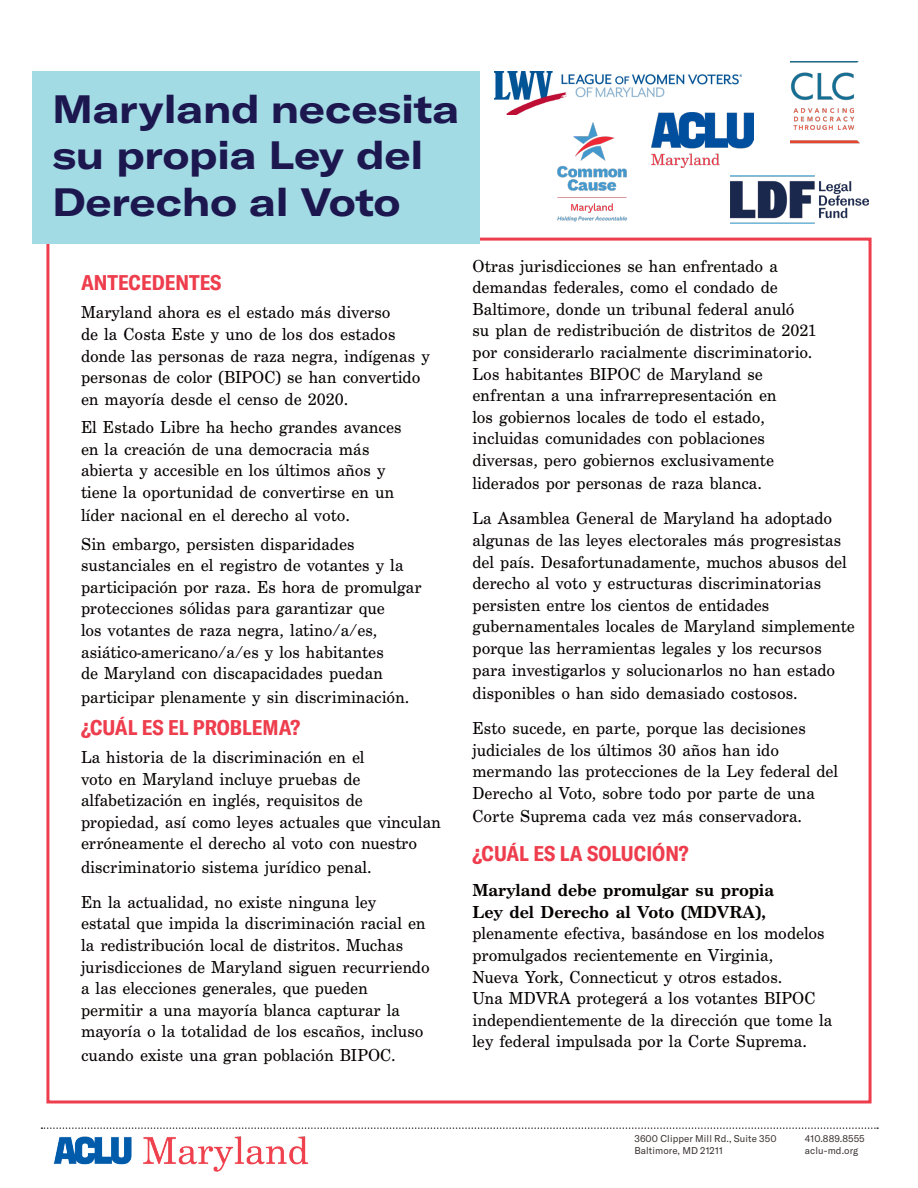
<style>
.page{position:relative;width:918px;height:1188px;background:#fff}
.page>*{position:absolute;margin:0;border:0;box-sizing:border-box;transform-origin:0 0}
.t1{font:700 expanded 39px/46.5px "GT America";color:#1d1750}
.t2{font:700 condensed 21px "GT America";color:#ee3d4d}
.t3{font:18px/21.6px "Century Schoolbook FS";color:#060100}
.t4{font:9.75px/12.3px "GT America";letter-spacing:.01em;color:#3a3331}
.s1{font-weight:700}
</style>
<div class="page">
<svg style="left:41px;top:1127px;width:837px;height:2px"></svg>
<img style="left:53px;top:1136px;width:256px;height:36px">
<div style="left:32px;top:71px;width:447px;height:173px;background:#a2dbe4"></div>
<img style="left:557px;top:122px;width:70px;height:100px">
<img style="left:791px;top:62px;width:69px;height:82px">
<img style="left:494px;top:72px;width:248px;height:43px">
<img style="left:731px;top:176px;width:138px;height:48px">
<img style="left:652px;top:112px;width:101px;height:55px">
<p class="t1" style="left:52px;top:85px;width:408px">Maryland necesita su propia Ley del<br>Derecho al Voto</p>
<p class="t2" style="left:81px;top:270px;width:142px">ANTECEDENTES</p>
<p class="t3" style="left:81px;top:302px;width:350px">Maryland ahora es el estado más diverso<br>de la Costa Este y uno de los dos estados donde las personas de raza negra, indígenas y personas de color (BIPOC) se han convertido en mayoría desde el censo de 2020.</p>
<p class="t3" style="left:81px;top:417px;width:322px">El Estado Libre ha hecho grandes avances en la creación de una democracia más abierta y accesible en los últimos años y tiene la oportunidad de convertirse en un</p>
<p class="t3" style="left:81px;top:505px;width:270px">líder nacional en el derecho al voto.</p>
<p class="t3" style="left:81px;top:533px;width:342px">Sin embargo, persisten disparidades sustanciales en el registro de votantes y la participación por raza. Es hora de promulgar protecciones sólidas para garantizar que<br>los votantes de raza negra, latino/a/es, asiático-americano/a/es y los habitantes<br>de Maryland con discapacidades puedan</p>
<p class="t3" style="left:81px;top:686px;width:330px">participar plenamente y sin discriminación.</p>
<p class="t2" style="left:81px;top:714px;width:221px">¿CUÁL ES EL PROBLEMA?</p>
<p class="t3" style="left:81px;top:747px;width:362px">La historia de la discriminación en el<br>voto en Maryland incluye pruebas de alfabetización en inglés, requisitos de propiedad, así como leyes actuales que vinculan erróneamente el derecho al voto con nuestro</p>
<p class="t3" style="left:81px;top:856px;width:292px">discriminatorio sistema jurídico penal.</p>
<p class="t3" style="left:81px;top:891px;width:350px">En la actualidad, no existe ninguna ley estatal que impida la discriminación racial en la redistribución local de distritos. Muchas jurisdicciones de Maryland siguen recurriendo a las elecciones generales, que pueden permitir a una mayoría blanca capturar la mayoría o la totalidad de los escaños, incluso</p>
<p class="t3" style="left:81px;top:1044px;width:316px">cuando existe una gran población BIPOC.</p>
<p class="t3" style="left:472px;top:255px;width:346px">Otras jurisdicciones se han enfrentado a demandas federales, como el condado de Baltimore, donde un tribunal federal anuló<br>su plan de redistribución de distritos de 2021 por considerarlo racialmente discriminatorio.<br>Los habitantes BIPOC de Maryland se enfrentan a una infrarrepresentación en<br>los gobiernos locales de todo el estado, incluidas comunidades con poblaciones diversas, pero gobiernos exclusivamente</p>
<p class="t3" style="left:472px;top:473px;width:291px">liderados por personas de raza blanca.</p>
<p class="t3" style="left:472px;top:508px;width:384px">La Asamblea General de Maryland ha adoptado algunas de las leyes electorales más progresistas del país. Desafortunadamente, muchos abusos del derecho al voto y estructuras discriminatorias persisten entre los cientos de entidades gubernamentales locales de Maryland simplemente porque las herramientas legales y los recursos para investigarlos y solucionarlos no han estado</p>
<p class="t3" style="left:472px;top:683px;width:327px">disponibles o han sido demasiado costosos.</p>
<p class="t3" style="left:472px;top:718px;width:367px">Esto sucede, en parte, porque las decisiones judiciales de los últimos 30 años han ido mermando las protecciones de la Ley federal del Derecho al Voto, sobre todo por parte de una</p>
<p class="t3" style="left:472px;top:806px;width:331px">Corte Suprema cada vez más conservadora.</p>
<p class="t2" style="left:472px;top:841px;width:218px">¿CUÁL ES LA SOLUCIÓN?</p>
<p class="t3" style="left:472px;top:880px;width:361px"><span class="s1">Maryland debe promulgar su propia<br>Ley del Derecho al Voto (MDVRA), </span>plenamente efectiva, basándose en los modelos promulgados recientemente en Virginia,<br>Nueva York, Connecticut y otros estados.<br>Una MDVRA protegerá a los votantes BIPOC independientemente de la dirección que tome la ley federal impulsada por la Corte Suprema.</p>
<p class="t4" style="left:634px;top:1132px;width:144px">3600 Clipper Mill Rd., Suite 350<br>Baltimore, MD 21211</p>
<p class="t4" style="left:805px;top:1132px;width:61px">410.889.8555 aclu-md.org</p>
</div>
